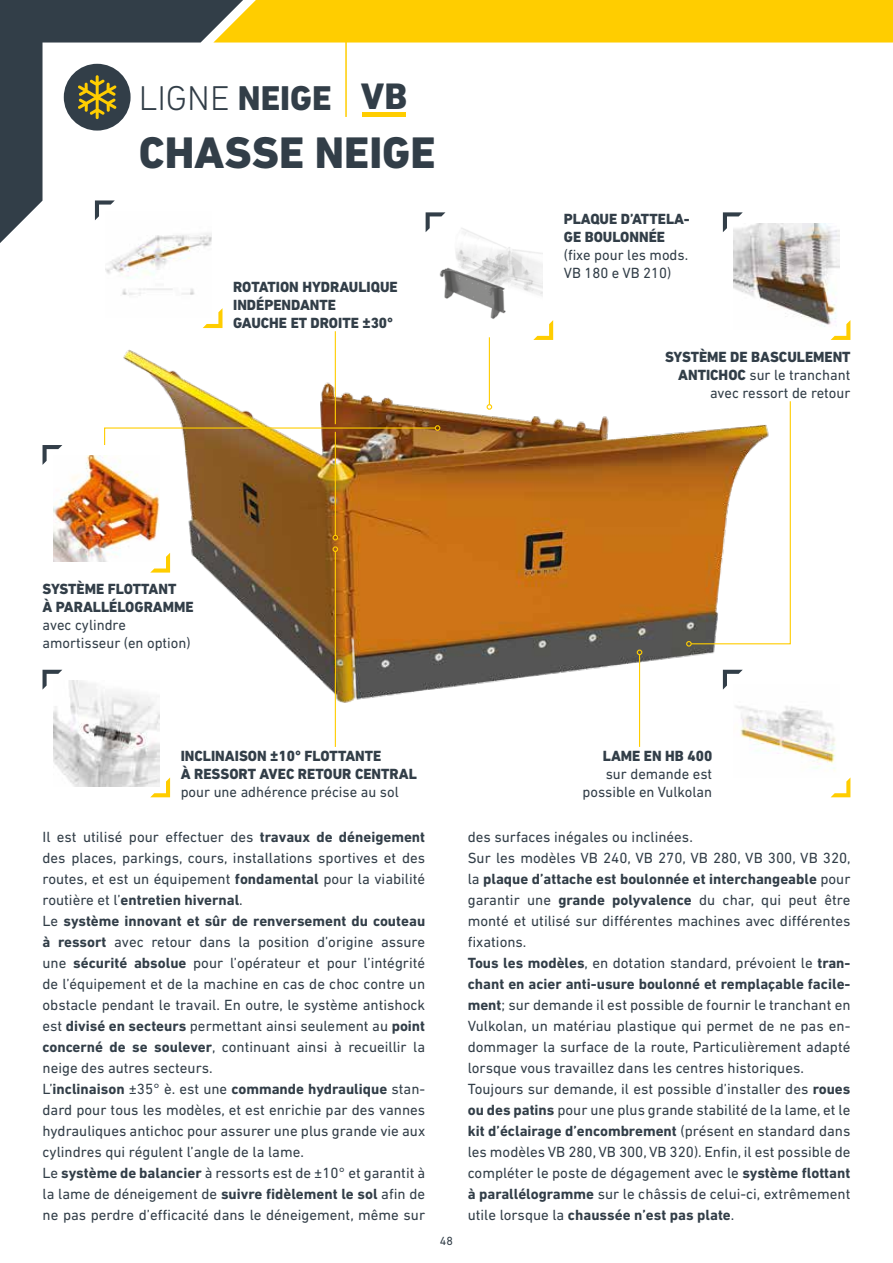
<style>
.page{position:relative;width:893px;height:1263px;background:#fff}
.page>*{position:absolute;margin:0;border:0;box-sizing:border-box;transform-origin:0 0}
.t1{font:800 45px "DIN Next LT Pro";color:#323e48}
.t2{font:800 37.5px "DIN Next LT Pro";color:#323e48}
.t3{font:300 34.95px "DIN Next LT Pro";color:#323e48}
.t4{font:15px/21px "DIN Next LT Pro";color:#323e48}
.t5{font:800 15px/18px "DIN Next LT Pro";color:#323e48}
.t6{font:12px "DIN Next LT Pro";color:#323e48}
.s1{font-weight:800}
.s2{font-weight:700}
</style>
<div class="page">
<svg style="left:0;top:0;width:213px;height:243px"></svg>
<div style="left:213px;top:0;width:680px;height:43px;background:#ffcd00"></div>
<div style="left:363px;top:112px;width:43px;height:5px;background:#ffcd00"></div>
<hr style="left:345px;top:25px;width:2px;height:92px;background:#ffcd00">
<div style="left:64px;top:64px;width:67px;height:67px;background:#323e48;border-radius:50%"></div>
<svg style="left:78px;top:75px;width:39px;height:44px"></svg>
<img style="left:123px;top:345px;width:620px;height:360px">
<svg style="left:686px;top:400px;width:105px;height:247px"></svg>
<img style="left:104px;top:425px;width:336px;height:21px">
<svg style="left:533px;top:320px;width:20px;height:20px"></svg>
<svg style="left:426px;top:212px;width:19px;height:20px"></svg>
<img style="left:436px;top:223px;width:107px;height:106px">
<svg style="left:831px;top:320px;width:19px;height:20px"></svg>
<svg style="left:723px;top:212px;width:20px;height:20px"></svg>
<img style="left:733px;top:223px;width:107px;height:106px">
<hr style="left:335px;top:432px;width:1px;height:103px;background:#ffcd00">
<svg style="left:333px;top:535px;width:5px;height:5px"></svg>
<hr style="left:335px;top:551px;width:1px;height:196px;background:#ffcd00">
<svg style="left:333px;top:546px;width:5px;height:6px"></svg>
<hr style="left:639px;top:655px;width:1px;height:92px;background:#ffcd00">
<svg style="left:637px;top:649px;width:5px;height:6px"></svg>
<hr style="left:489px;top:337px;width:1px;height:68px;background:#ffcd00">
<svg style="left:487px;top:404px;width:5px;height:6px"></svg>
<svg style="left:203px;top:308px;width:19px;height:20px"></svg>
<svg style="left:95px;top:200px;width:20px;height:20px"></svg>
<img style="left:106px;top:211px;width:106px;height:106px">
<svg style="left:150px;top:777px;width:20px;height:20px"></svg>
<svg style="left:43px;top:670px;width:19px;height:19px"></svg>
<img style="left:53px;top:680px;width:106px;height:107px">
<svg style="left:831px;top:778px;width:19px;height:19px"></svg>
<svg style="left:723px;top:670px;width:20px;height:20px"></svg>
<img style="left:733px;top:685px;width:103px;height:86px">
<svg style="left:150px;top:553px;width:20px;height:20px"></svg>
<svg style="left:43px;top:445px;width:19px;height:20px"></svg>
<img style="left:53px;top:456px;width:106px;height:106px">
<hr style="left:335px;top:331px;width:1px;height:93px;background:#ffcd00">
<h2 class="t2" style="left:361px;top:74px;width:48px">VB</h2>
<h1 class="t1" style="left:139px;top:126px;width:298px">CHASSE NEIGE</h1>
<h3 class="t3" style="left:139px;top:78px;width:194px">LIGNE <span class="s1">NEIGE</span></h3>
<p class="t5" style="left:233px;top:278px;width:166px">ROTATION HYDRAULIQUE<br>INDÉPENDANTE<br>GAUCHE ET DROITE ±30°</p>
<p class="t5" style="left:43px;top:580px;width:153px">SYSTÈME FLOTTANT<br>À PARALLÉLOGRAMME</p>
<p class="t4" style="left:43px;top:616px;width:150px;line-height:18px">avec cylindre amortisseur (en option)</p>
<p class="t5" style="left:181px;top:747px;width:238px">INCLINAISON ±10° FLOTTANTE<br>À RESSORT AVEC RETOUR CENTRAL</p>
<p class="t4" style="left:181px;top:781px;width:220px">pour une adhérence précise au sol</p>
<p class="t5" style="left:564px;top:209px;width:127px">PLAQUE D’ATTELA-<br>GE BOULONNÉE</p>
<p class="t4" style="left:564px;top:245px;width:126px;line-height:18px">(fixe pour les mods.<br>VB 180 e VB 210)</p>
<p class="t4" style="left:665px;top:348px;width:187px;line-height:18px;text-align:right"><span class="s1">SYSTÈME DE BASCULEMENT<br>ANTICHOC</span> sur le tranchant avec ressort de retour</p>
<p class="t5" style="left:603px;top:747px;width:111px">LAME EN HB 400</p>
<p class="t4" style="left:582px;top:765px;width:131px;line-height:18px;text-align:right">sur demande est possible en Vulkolan</p>
<p class="t4" style="left:43px;top:827px;width:384px">Il est utilisé pour effectuer des <span class="s2">travaux de déneigement </span>des places, parkings, cours, installations sportives et des routes, et est un équipement <span class="s2">fondamental</span> pour la viabilité routière et l’<span class="s2">entretien hivernal</span>.<br>Le <span class="s2">système innovant et sûr de renversement du couteau à ressort</span> avec retour dans la position d’origine assure une <span class="s2">sécurité absolue</span> pour l’opérateur et pour l’intégrité de l’équipement et de la machine en cas de choc contre un obstacle pendant le travail. En outre, le système antishock est <span class="s2">divisé en secteurs</span> permettant ainsi seulement au <span class="s2">point concerné de se soulever</span>, continuant ainsi à recueillir la neige des autres secteurs.<br>L’<span class="s2">inclinaison</span> ±35° è. est une <span class="s2">commande hydraulique</span> stan&shy;dard pour tous les modèles, et est enrichie par des vannes hydrauliques antichoc pour assurer une plus grande vie aux cylindres qui régulent l’angle de la lame.<br>Le <span class="s2">système de balancier</span> à ressorts est de ±10° et garantit à la lame de déneigement de <span class="s2">suivre fidèlement le sol</span> afin de ne pas perdre d’efficacité dans le déneigement, même sur</p>
<p class="t4" style="left:468px;top:827px;width:384px">des surfaces inégales ou inclinées.<br>Sur les modèles VB 240, VB 270, VB 280, VB 300, VB 320, la <span class="s2">plaque d’attache est boulonnée et interchangeable</span> pour garantir une <span class="s2">grande polyvalence</span> du char, qui peut être monté et utilisé sur différentes machines avec différentes fixations.<br><span class="s2">Tous les modèles</span>, en dotation standard, prévoient le <span class="s2">tran&shy;chant en acier anti-usure boulonné et remplaçable facile&shy;ment</span>; sur demande il est possible de fournir le tranchant en Vulkolan, un matériau plastique qui permet de ne pas en&shy;dommager la surface de la route, Particulièrement adapté lorsque vous travaillez dans les centres historiques.<br>Toujours sur demande, il est possible d’installer des <span class="s2">roues ou des patins</span> pour une plus grande stabilité de la lame, et le <span class="s2">kit d’éclairage d’encombrement</span> (présent en standard dans les modèles VB 280, VB 300, VB 320). Enfin, il est possible de compléter le poste de dégagement avec le <span class="s2">système flottant à parallélogramme</span> sur le châssis de celui-ci, extrêmement utile lorsque la <span class="s2">chaussée n’est pas plate</span>.</p>
<p class="t6" style="left:440px;top:1234px;width:15px">48</p>
</div>
